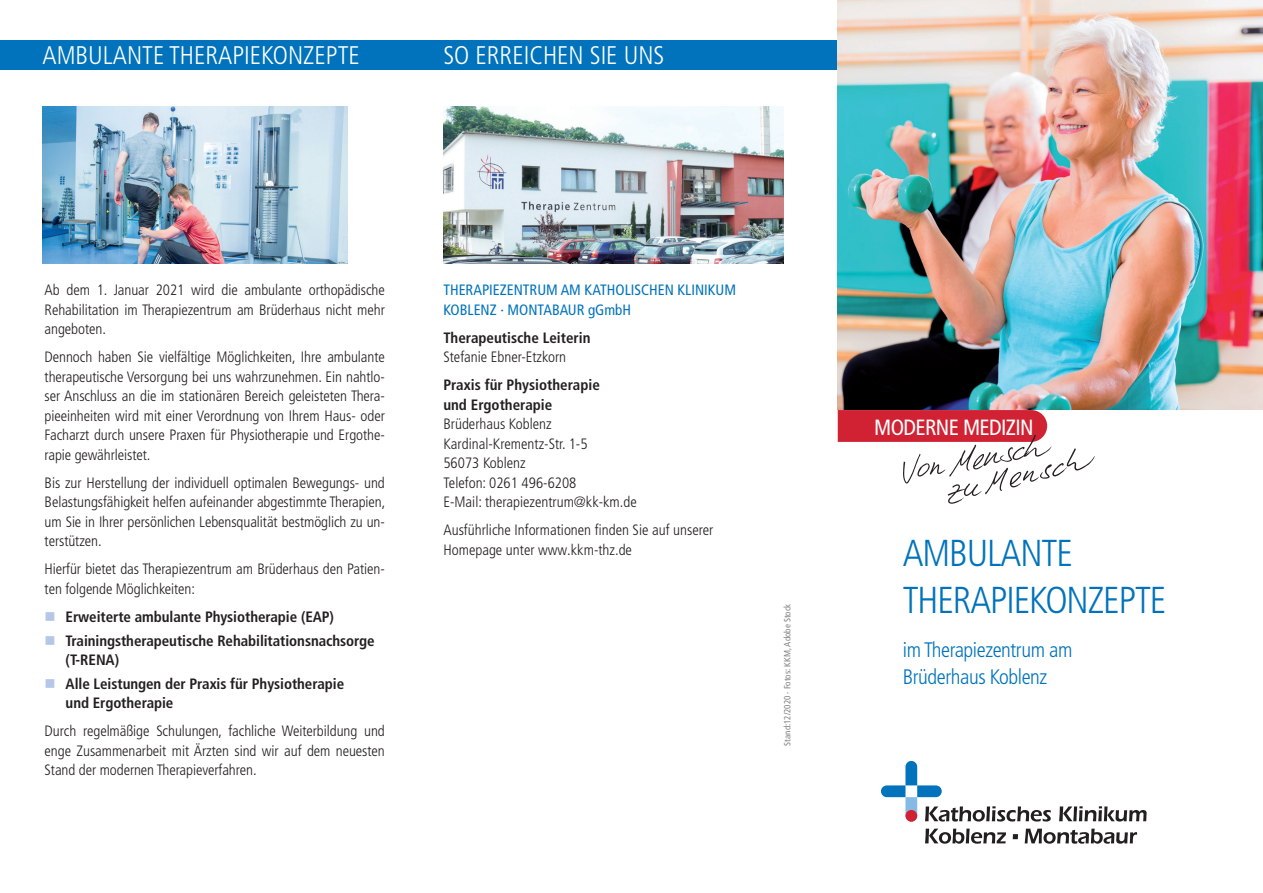
<style>
.page{position:relative;width:1263px;height:893px;background:#fff}
.page>*{position:absolute;margin:0;border:0;box-sizing:border-box;transform-origin:0 0}
.Titel-Headline{font:300 condensed 37.5px/46.5px "Frutiger LT Pro";letter-spacing:-.03em;color:#0073bc}
.Headline_17_18_weiß{font:300 condensed 25.5px "Frutiger LT Pro";color:#fff}
.t1{font:condensed 22.05px "Frutiger";letter-spacing:-.03em;color:#fff}
.Titel-Headline-2{font:300 condensed 21px/27px "Frutiger LT Pro";letter-spacing:-.02em;color:#0073bc}
.Fließtext{font:300 condensed 15px/19.5px "Frutiger LT Pro";letter-spacing:-.005em;color:#231f20;text-align:justify}
.Fließtext-2{font:700 condensed 15px/19.5px "Frutiger LT Pro";letter-spacing:-.005em;color:#231f20}
.Fließtext-3{font:condensed 15px/19.5px "Frutiger LT Pro";color:#0073bc}
.t2{font:condensed 9px "Frutiger LT";color:#808285}
.s1{color:#b5c7e6}
.s2{font-weight:300}
.s3{font-weight:700}
</style>
<div class="page">
<svg style="left:881px;top:761px;width:170px;height:61px"></svg>
<svg style="left:1059px;top:806px;width:87px;height:15px"></svg>
<svg style="left:925px;top:829px;width:81px;height:15px"></svg>
<svg style="left:1013px;top:834px;width:5px;height:5px"></svg>
<svg style="left:1025px;top:829px;width:112px;height:15px"></svg>
<svg style="left:838px;top:410px;width:257px;height:94px"></svg>
<div style="left:0;top:40px;width:838px;height:30px;background:#0073bc"></div>
<img style="left:838px;top:0;width:425px;height:410px">
<img style="left:43px;top:106px;width:305px;height:158px">
<img style="left:443px;top:106px;width:341px;height:158px">
<p class="Headline_17_18_weiß" style="left:43px;top:41px;width:319px">AMBULANTE THERAPIEKONZEPTE</p>
<p class="Headline_17_18_weiß" style="left:443px;top:41px;width:222px">SO ERREICHEN SIE UNS</p>
<p class="Fließtext" style="left:45px;top:281px;width:342px">Ab dem 1. Januar 2021 wird die ambulante orthopädische Rehabilitation im Therapiezentrum am Brüderhaus nicht mehr angeboten.</p>
<p class="Fließtext" style="left:45px;top:348px;width:342px">Dennoch haben Sie vielfältige Möglichkeiten, Ihre ambulante therapeutische Versorgung bei uns wahrzunehmen. Ein nahtlo&shy;ser Anschluss an die im stationären Bereich geleisteten Thera&shy;pieeinheiten wird mit einer Verordnung von Ihrem Haus- oder Facharzt durch unsere Praxen für Physiotherapie und Ergothe&shy;rapie gewährleistet.</p>
<p class="Fließtext" style="left:45px;top:473px;width:342px">Bis zur Herstellung der individuell optimalen Bewegungs- und Belastungsfähigkeit helfen aufeinander abgestimmte Therapien, um Sie in Ihrer persönlichen Lebensqualität bestmöglich zu un&shy;terstützen.</p>
<p class="Fließtext" style="left:45px;top:560px;width:342px">Hierfür bietet das Therapiezentrum am Brüderhaus den Patien&shy;ten folgende Möglichkeiten:</p>
<p class="Fließtext-2" style="left:45px;top:607px;width:291px"><span class="s1">■</span> Erweiterte ambulante Physiotherapie (EAP)</p>
<p class="Fließtext-2" style="left:66px;top:631px;width:311px;text-indent:-21px"><span class="s1">■</span> Trainingstherapeutische Rehabilitationsnachsorge (T-RENA)</p>
<p class="Fließtext-2" style="left:66px;top:674px;width:280px;text-indent:-21px"><span class="s1">■</span> Alle Leistungen der Praxis für Physiotherapie und Ergotherapie</p>
<p class="Fließtext" style="left:45px;top:722px;width:342px">Durch regelmäßige Schulungen, fachliche Weiterbildung und enge Zusammenarbeit mit Ärzten sind wir auf dem neuesten Stand der modernen Therapieverfahren.</p>
<p class="Fließtext-3" style="left:443px;top:280px;width:294px">THERAPIEZENTRUM AM KATHOLISCHEN KLINIKUM<br>KOBLENZ · MONTABAUR gGmbH</p>
<p class="Fließtext-2" style="left:443px;top:328px;width:149px">Therapeutische Leiterin<br><span class="s2">Stefanie Ebner-Etzkorn</span></p>
<p class="Fließtext" style="left:443px;top:376px;width:158px;text-align:left"><span class="s3">Praxis für Physiotherapie und Ergotherapie<br></span>Brüderhaus Koblenz<br>Kardinal-Krementz-Str. 1-5<br>56073 Koblenz</p>
<p class="Fließtext" style="left:443px;top:473px;width:135px">Telefon: 0261 496-6208</p>
<p class="Fließtext" style="left:443px;top:493px;width:195px">E-Mail: therapiezentrum@kk-km.de</p>
<p class="Fließtext" style="left:443px;top:521px;width:272px">Ausführliche Informationen finden Sie auf unserer<br>Homepage unter www.kkm-thz.de</p>
<p class="t2" style="left:782px;top:746px;width:143px;rotate:-90deg">Stand:12/2020 · Fotos: KKM, Adobe Stock</p>
<p class="t1" style="left:874px;top:414px;width:161px">MODERNE MEDIZIN</p>
<p class="Titel-Headline" style="left:903px;top:530px;width:265px">AMBULANTE<br>THERAPIEKONZEPTE</p>
<p class="Titel-Headline-2" style="left:903px;top:636px;width:171px">im Therapiezentrum am<br>Brüderhaus Koblenz</p>
</div>
